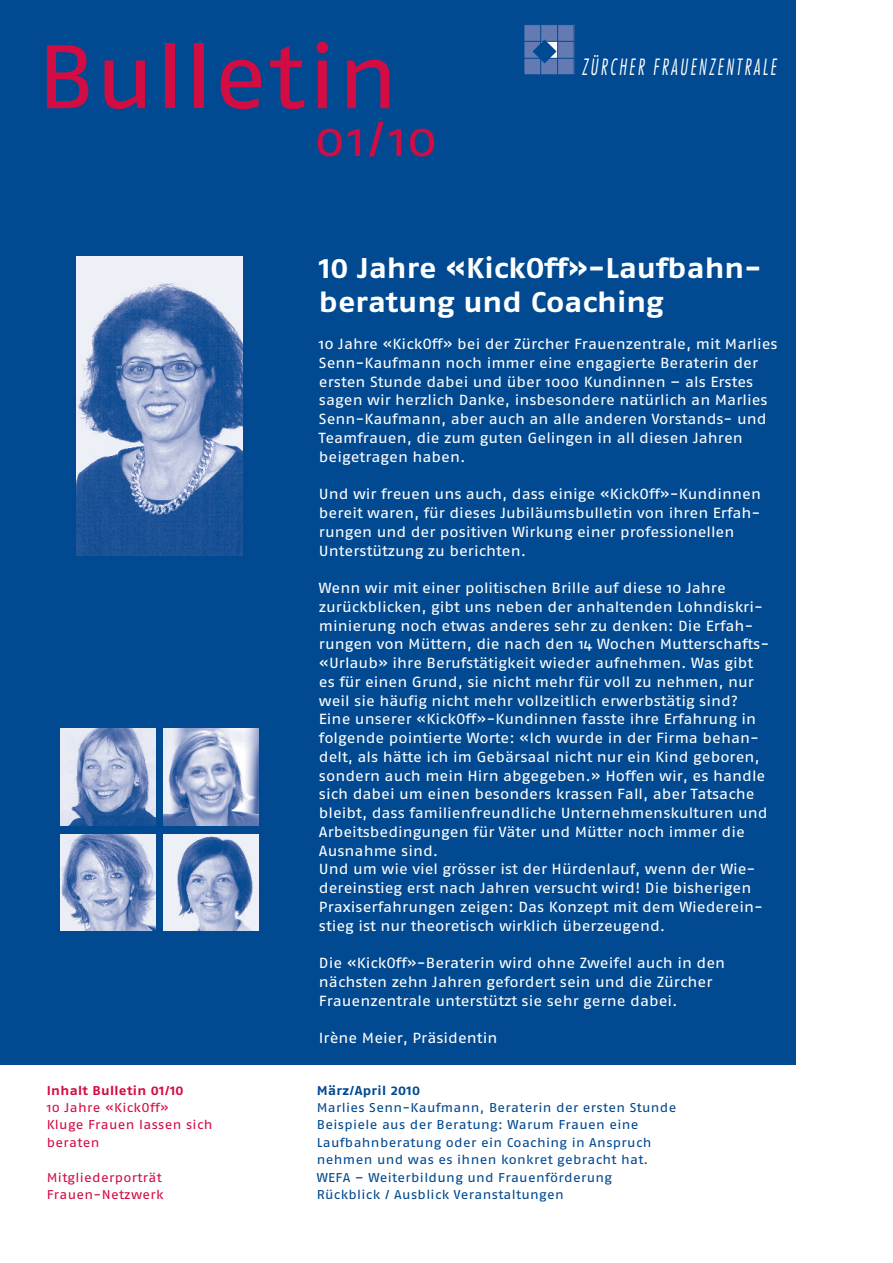
<style>
.page{position:relative;width:893px;height:1263px;background:#fff}
.page>*{position:absolute;margin:0;border:0;box-sizing:border-box;transform-origin:0 0}
.t1{font:90px "Fago Ex";letter-spacing:.01em;color:#d20d44}
.t2{font:48px "Fago Ex";color:#d20d44}
.t3{font:28.5px/34.2px "Fago Ex Bold Lf";color:#fff}
.t4{font:italic 300 condensed 21.9px "Futura";letter-spacing:.15em;color:#fff;scale:.8 1}
.t5{font:14.7px/18.8px "Fago Ex";color:#fff}
.t6{font:12.75px/17.4px "Fago Ex";letter-spacing:.025em;color:#014990}
.t7{font:12.75px "Fago Ex";letter-spacing:.025em;color:#d20d44}
.t8{font:12.75px "Fago Ex Bold Lf";letter-spacing:.025em;color:#d20d44}
.t9{font:12.75px "Fago Ex Bold Lf";letter-spacing:.025em;color:#014990}
</style>
<div class="page">
<div style="left:0;top:0;width:795px;height:1064px;background:#014990"></div>
<div style="left:524px;top:25px;width:50px;height:50px;background:#637bb2"></div>
<div style="left:524px;top:24px;width:50px;height:51px;border:1px solid #014990"></div>
<div style="left:541px;top:41px;width:17px;height:17px;background:#fff"></div>
<hr style="left:540px;top:24px;width:1px;height:51px;background:#014990">
<hr style="left:524px;top:41px;width:50px;height:1px;background:#014990">
<hr style="left:524px;top:58px;width:50px;height:1px;background:#014990">
<hr style="left:557px;top:24px;width:1px;height:51px;background:#014990">
<svg style="left:533px;top:39px;width:23px;height:24px"></svg>
<img style="left:77px;top:256px;width:165px;height:300px">
<img style="left:164px;top:729px;width:94px;height:96px">
<img style="left:164px;top:834px;width:94px;height:97px">
<img style="left:61px;top:834px;width:94px;height:97px">
<img style="left:61px;top:729px;width:94px;height:96px">
<h1 class="t1" style="left:37px;top:29px;width:363px">Bulletin</h1>
<h2 class="t2" style="left:314px;top:114px;width:125px">01/10</h2>
<h3 class="t4" style="left:582px;top:55px;width:244px">ZÜRCHER FRAUENZENTRALE</h3>
<h3 class="t3" style="left:319px;top:252px;width:445px">10 Jahre «KickOff»-Laufbahn&shy;beratung und Coaching</h3>
<p class="t5" style="left:319px;top:335px;width:460px">10 Jahre «KickOff» bei der Zürcher Frauenzentrale, mit Marlies Senn-Kaufmann noch immer eine engagierte Beraterin der ersten Stunde dabei und über 1000 Kundinnen – als Erstes sagen wir herzlich Danke, insbesondere natürlich an Marlies Senn-Kaufmann, aber auch an alle anderen Vorstands- und Teamfrauen, die zum guten Gelingen in all diesen Jahren beigetragen haben.</p>
<p class="t5" style="left:319px;top:485px;width:444px">Und wir freuen uns auch, dass einige «KickOff»-Kundinnen bereit waren, für dieses Jubiläumsbulletin von ihren Erfah&shy;rungen und der positiven Wirkung einer professionellen Unterstützung zu berichten.</p>
<p class="t5" style="left:319px;top:579px;width:452px">Wenn wir mit einer politischen Brille auf diese 10 Jahre zurückblicken, gibt uns neben der anhaltenden Lohndiskri&shy;minierung noch etwas anderes sehr zu denken: Die Erfah&shy;rungen von Müttern, die nach den 14 Wochen Mutterschafts-«Urlaub» ihre Berufstätigkeit wieder aufnehmen. Was gibt es für einen Grund, sie nicht mehr für voll zu nehmen, nur weil sie häufig nicht mehr vollzeitlich erwerbstätig sind?<br>Eine unserer «KickOff»-Kundinnen fasste ihre Erfahrung in folgende pointierte Worte: «Ich wurde in der Firma behan&shy;delt, als hätte ich im Gebärsaal nicht nur ein Kind geboren, sondern auch mein Hirn abgegeben.» Hoffen wir, es handle sich dabei um einen besonders krassen Fall, aber Tatsache bleibt, dass familienfreundliche Unternehmenskulturen und Arbeitsbedingungen für Väter und Mütter noch immer die Ausnahme sind.<br>Und um wie viel grösser ist der Hürdenlauf, wenn der Wie&shy;dereinstieg erst nach Jahren versucht wird! Die bisherigen Praxiserfahrungen zeigen: Das Konzept mit dem Wiederein&shy;stieg ist nur theoretisch wirklich überzeugend.</p>
<p class="t5" style="left:319px;top:954px;width:408px">Die «KickOff»-Beraterin wird ohne Zweifel auch in den nächsten zehn Jahren gefordert sein und die Zürcher<br>Frauenzentrale unterstützt sie sehr gerne dabei.</p>
<p class="t5" style="left:319px;top:1029px;width:180px">Irène Meier, Präsidentin</p>
<p class="t8" style="left:47px;top:1085px;width:138px">Inhalt Bulletin 01/10</p>
<p class="t9" style="left:317px;top:1085px;width:105px">März/April 2010</p>
<p class="t7" style="left:47px;top:1101px;width:124px">10 Jahre «KickOff»</p>
<p class="t6" style="left:317px;top:1099px;width:361px">Marlies Senn-Kaufmann, Beraterin der ersten Stunde</p>
<p class="t7" style="left:47px;top:1118px;width:167px">Kluge Frauen lassen sich</p>
<p class="t6" style="left:317px;top:1116px;width:323px">Beispiele aus der Beratung: Warum Frauen eine</p>
<p class="t7" style="left:47px;top:1135px;width:54px">beraten</p>
<p class="t6" style="left:317px;top:1134px;width:336px">Laufbahnberatung oder ein Coaching in Anspruch nehmen und was es ihnen konkret gebracht hat.</p>
<p class="t7" style="left:47px;top:1170px;width:116px">Mitgliederporträt</p>
<p class="t6" style="left:317px;top:1168px;width:297px">WEFA – Weiterbildung und Frauenförderung</p>
<p class="t7" style="left:47px;top:1188px;width:118px">Frauen-Netzwerk</p>
<p class="t6" style="left:317px;top:1186px;width:249px">Rückblick / Ausblick Veranstaltungen</p>
</div>
